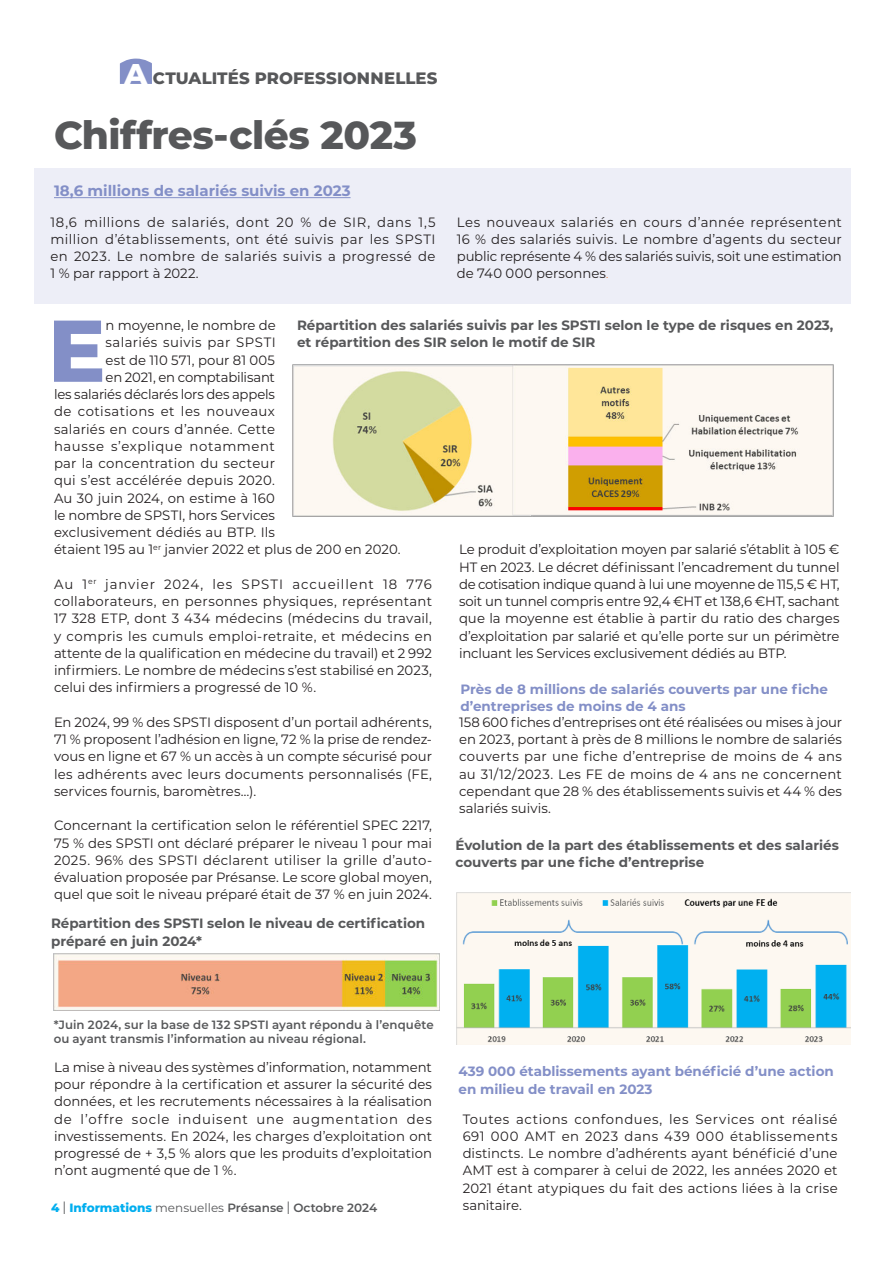
<style>
.page{position:relative;width:893px;height:1263px;background:#fff}
.page>*{position:absolute;margin:0;border:0;box-sizing:border-box;transform-origin:0 0}
.t1{font:800 87.45px "Montserrat";color:#838fc7}
.t2{font:800 39px "Montserrat";letter-spacing:-.01em;color:#57585a}
.t3{font:800 16.5px "Montserrat";letter-spacing:.01em;color:#57585a}
.t4{font:700 15px "Montserrat";color:#838fc7}
.t5{font:13.5px/17.2px "Montserrat";letter-spacing:.005em;color:#231f20;text-align:justify}
.t6{font:700 13.5px/17.2px "Montserrat";color:#57585a}
.t7{font:700 13.5px/17.2px "Montserrat";color:#838fc7}
.t8{font:13.5px "Montserrat";letter-spacing:-.015em;color:#231f20}
.t9{font:13.5px "Montserrat";letter-spacing:.035em;color:#231f20}
.t10{font:13.5px "Montserrat";letter-spacing:.045em;color:#231f20}
.t11{font:600 12px/13.5px "Montserrat";letter-spacing:.005em;color:#57585a}
.s1{font-size:30px;color:#fff}
.s2{font-size:10.5px;color:#e47225}
.s3{font-weight:800;color:#00aeef}
.s4{font-weight:400;font-size:16.8px}
.s5{font-weight:400}
</style>
<div class="page">
<svg style="left:120px;top:59px;width:32px;height:25px"></svg>
<div style="left:34px;top:168px;width:817px;height:136px;background:#edeef7"></div>
<img style="left:292px;top:364px;width:541px;height:152px">
<img style="left:456px;top:892px;width:394px;height:152px">
<img style="left:54px;top:953px;width:386px;height:57px">
<hr style="left:54px;top:197px;width:297px;height:1px;background:#838fc7">
<p class="t3" style="left:124px;top:68px;width:315px"><span class="s1">A</span> CTUALITÉS PROFESSIONNELLES</p>
<h2 class="t2" style="left:54px;top:113px;width:365px">Chiffres-clés 2023</h2>
<p class="t4" style="left:54px;top:183px;width:298px">18,6 millions de salariés suivis en 2023</p>
<p class="t5" style="left:50px;top:213px;width:387px">18,6 millions de salariés, dont 20 % de SIR, dans 1,5 million d’établissements, ont été suivis par les SPSTI en 2023. Le nombre de salariés suivis a progressé de 1 % par rapport à 2022.</p>
<p class="t5" style="left:457px;top:213px;width:387px">Les nouveaux salariés en cours d’année représentent 16 % des salariés suivis. Le nombre d’agents du secteur public représente 4 % des salariés suivis, soit une estimation de 740 000 personnes<span class="s2">.</span></p>
<p class="t6" style="left:297px;top:316px;width:538px">Répartition des salariés suivis par les SPSTI selon le type de risques en 2023, et répartition des SIR selon le motif de SIR</p>
<h1 class="t1" style="left:48px;top:302px;width:59px">E</h1>
<p class="t5" style="left:106px;top:317px;width:172px">n moyenne, le nombre de</p>
<p class="t9" style="left:106px;top:335px;width:172px">salariés suivis par SPSTI</p>
<p class="t5" style="left:106px;top:351px;width:171px">est de 110 571, pour 81 005</p>
<p class="t8" style="left:106px;top:370px;width:171px">en 2021, en comptabilisant</p>
<p class="t8" style="left:54px;top:387px;width:223px">les salariés déclarés lors des appels</p>
<p class="t9" style="left:54px;top:404px;width:222px">de cotisations et les nouveaux</p>
<p class="t5" style="left:54px;top:420px;width:222px">salariés en cours d’année. Cette</p>
<p class="t10" style="left:54px;top:439px;width:222px">hausse s’explique notamment</p>
<p class="t5" style="left:54px;top:455px;width:222px">par la concentration du secteur</p>
<p class="t5" style="left:54px;top:472px;width:222px">qui s’est accélérée depuis 2020.</p>
<p class="t5" style="left:54px;top:489px;width:222px">Au 30 juin 2024, on estime à 160</p>
<p class="t5" style="left:54px;top:507px;width:223px">le nombre de SPSTI, hors Services</p>
<p class="t5" style="left:54px;top:524px;width:222px">exclusivement dédiés au BTP. Ils</p>
<p class="t5" style="left:54px;top:541px;width:348px">étaient 195 au 1<sup>er</sup> janvier 2022 et plus de 200 en 2020.</p>
<p class="t5" style="left:54px;top:576px;width:380px">Au 1<sup>er</sup> janvier 2024, les SPSTI accueillent 18 776 collaborateurs, en personnes physiques, représentant 17 328 ETP, dont 3 434 médecins (médecins du travail, y compris les cumuls emploi-retraite, et médecins en attente de la qualification en médecine du travail) et 2 992 infirmiers. Le nombre de médecins s’est stabilisé en 2023, celui des infirmiers a progressé de 10 %.</p>
<p class="t5" style="left:54px;top:714px;width:380px">En 2024, 99 % des SPSTI disposent d’un portail adhérents, 71 % proposent l’adhésion en ligne, 72 % la prise de rendez&shy;vous en ligne et 67 % un accès à un compte sécurisé pour les adhérents avec leurs documents personnalisés (FE, services fournis, baromètres…).</p>
<p class="t5" style="left:54px;top:817px;width:380px">Concernant la certification selon le référentiel SPEC 2217, 75 % des SPSTI ont déclaré préparer le niveau 1 pour mai 2025. 96% des SPSTI déclarent utiliser la grille d’auto&shy;évaluation proposée par Présanse. Le score global moyen, quel que soit le niveau préparé était de 37 % en juin 2024.</p>
<p class="t5" style="left:459px;top:541px;width:382px">Le produit d’exploitation moyen par salarié s’établit à 105 € HT en 2023. Le décret définissant l’encadrement du tunnel de cotisation indique quand à lui une moyenne de 115,5 € HT, soit un tunnel compris entre 92,4 €HT et 138,6 €HT, sachant que la moyenne est établie à partir du ratio des charges d’exploitation par salarié et qu’elle porte sur un périmètre incluant les Services exclusivement dédiés au BTP.</p>
<p class="t7" style="left:460px;top:681px;width:369px">Près de 8 millions de salariés couverts par une fiche d’entreprises de moins de 4 ans</p>
<p class="t5" style="left:459px;top:714px;width:384px">158 600 fiches d’entreprises ont été réalisées ou mises à jour en 2023, portant à près de 8 millions le nombre de salariés couverts par une fiche d’entreprise de moins de 4 ans au 31/12/2023. Les FE de moins de 4 ans ne concernent cependant que 28 % des établissements suivis et 44 % des salariés suivis.</p>
<p class="t6" style="left:455px;top:837px;width:385px">Évolution de la part des établissements et des salariés couverts par une fiche d’entreprise</p>
<p class="t6" style="left:51px;top:915px;width:376px">Répartition des SPSTI selon le niveau de certification préparé en juin 2024*</p>
<p class="t11" style="left:54px;top:1019px;width:381px">*Juin 2024, sur la base de 132 SPSTI ayant répondu à l’enquête ou ayant transmis l’information au niveau régional.</p>
<p class="t5" style="left:54px;top:1059px;width:380px">La mise à niveau des systèmes d’information, notamment pour répondre à la certification et assurer la sécurité des données, et les recrutements nécessaires à la réalisation de l’offre socle induisent une augmentation des investissements. En 2024, les charges d’exploitation ont progressé de + 3,5 % alors que les produits d’exploitation n’ont augmenté que de 1 %.</p>
<p class="t11" style="left:51px;top:1201px;width:328px"><span class="s3">4</span> <span class="s4">l</span> <span class="s3">Informations</span> <span class="s5">mensuelles</span> Présanse <span class="s4">l</span> Octobre 2024</p>
<p class="t7" style="left:458px;top:1063px;width:377px">439 000 établissements ayant bénéficié d’une action en milieu de travail en 2023</p>
<p class="t5" style="left:463px;top:1110px;width:376px">Toutes actions confondues, les Services ont réalisé 691 000 AMT en 2023 dans 439 000 établissements distincts. Le nombre d’adhérents ayant bénéficié d’une AMT est à comparer à celui de 2022, les années 2020 et 2021 étant atypiques du fait des actions liées à la crise sanitaire.</p>
</div>
